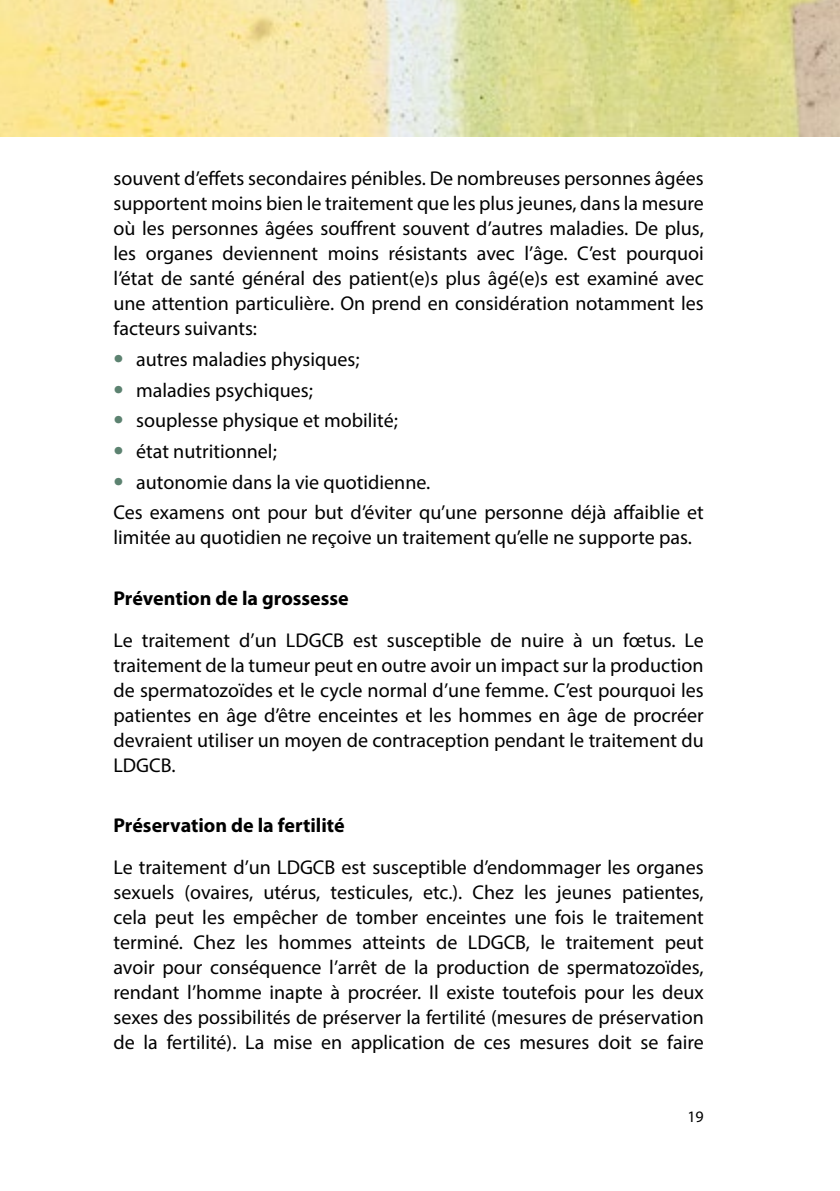
<style>
.page{position:relative;width:840px;height:1191px;background:#fff}
.page>*{position:absolute;margin:0;border:0;box-sizing:border-box;transform-origin:0 0}
.t1{font:20px/25px "Myriad Pro";color:#000;text-align:justify}
.t2{font:700 20px "Myriad Pro";color:#000}
.t3{font:16px "Myriad Pro";color:#000}
.s1{font-size:36px;color:#5c8270}
</style>
<div class="page">
<img style="left:0;top:0;width:839px;height:136px">
<p class="t1" style="left:113px;top:166px;width:591px">souvent d’effets secondaires pénibles. De nombreuses personnes âgées supportent moins bien le traitement que les plus jeunes, dans la mesure où les personnes âgées souffrent souvent d’autres maladies. De plus, les organes deviennent moins résistants avec l’âge. C’est pourquoi l’état de santé général des patient(e)s plus âgé(e)s est examiné avec une attention particulière. On prend en considération notamment les facteurs suivants:</p>
<p class="t1" style="left:113px;top:346px;width:247px"><span class="s1">•</span> autres maladies physiques;</p>
<p class="t1" style="left:113px;top:377px;width:201px"><span class="s1">•</span> maladies psychiques;</p>
<p class="t1" style="left:113px;top:408px;width:286px"><span class="s1">•</span> souplesse physique et mobilité;</p>
<p class="t1" style="left:113px;top:438px;width:165px"><span class="s1">•</span> état nutritionnel;</p>
<p class="t1" style="left:113px;top:466px;width:591px;line-height:30.6px"><span class="s1">•</span> autonomie dans la vie quotidienne.<br>Ces examens ont pour but d’éviter qu’une personne déjà affaiblie et</p>
<p class="t1" style="left:113px;top:525px;width:579px">limitée au quotidien ne reçoive un traitement qu’elle ne supporte pas.</p>
<p class="t2" style="left:113px;top:585px;width:237px">Prévention de la grossesse</p>
<p class="t1" style="left:113px;top:627px;width:591px">Le traitement d’un LDGCB est susceptible de nuire à un fœtus. Le traitement de la tumeur peut en outre avoir un impact sur la production de spermatozoïdes et le cycle normal d’une femme. C’est pourquoi les patientes en âge d’être enceintes et les hommes en âge de procréer devraient utiliser un moyen de contraception pendant le traitement du LDGCB.</p>
<p class="t2" style="left:113px;top:812px;width:233px">Préservation de la fertilité</p>
<p class="t1" style="left:113px;top:854px;width:591px">Le traitement d’un LDGCB est susceptible d’endommager les organes sexuels (ovaires, utérus, testicules, etc.). Chez les jeunes patientes, cela peut les empêcher de tomber enceintes une fois le traitement terminé. Chez les hommes atteints de LDGCB, le traitement peut avoir pour conséquence l’arrêt de la production de spermatozoïdes, rendant l’homme inapte à procréer. Il existe toutefois pour les deux sexes des possibilités de préserver la fertilité (mesures de préservation de la fertilité). La mise en application de ces mesures doit se faire</p>
<p class="t3" style="left:687px;top:1107px;width:18px">19</p>
</div>
